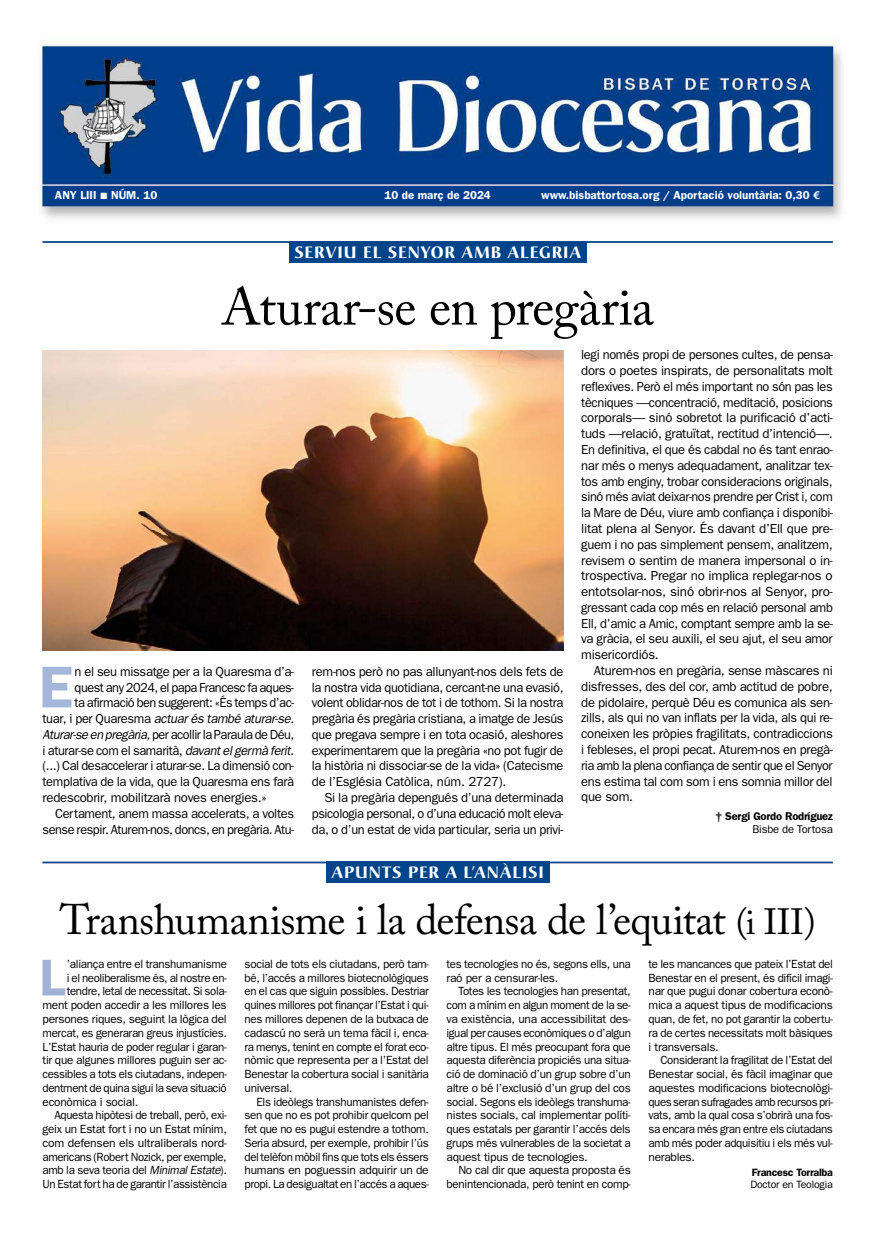
<style>
.page{position:relative;width:886px;height:1241px;background:#fff}
.page>*{position:absolute;margin:0;border:0;box-sizing:border-box;transform-origin:0 0}
.t1{font:600 59.12px "Franklin Gothic";color:#a4b7db}
.t2{font:52.5px "Adobe Caslon Pro";letter-spacing:-.015em;color:#000}
.t3{font:600 52px "Franklin Gothic";color:#a0b2d5}
.t4{font:42.5px "Adobe Caslon Pro";letter-spacing:-.02em;color:#000}
.t5{font:700 16.25px "Christiana";letter-spacing:.05em;color:#fff}
.t6{font:13.12px/15.8px "Franklin Gothic";letter-spacing:-.025em;color:#000;text-align:justify}
.t7{font:italic 13.12px "Franklin Gothic";color:#000}
.t8{font:11.88px/13.8px "Franklin Gothic";letter-spacing:-.025em;color:#000;text-align:justify}
.t9{font:600 11.5px "Franklin Gothic";color:#fff}
.t10{font:600 11.25px "Franklin Gothic";letter-spacing:-.02em;color:#000}
.t11{font:11.25px "Franklin Gothic";letter-spacing:-.02em;color:#000}
.t12{font:600 10.62px "Franklin Gothic";letter-spacing:-.02em;color:#000}
.t13{font:10.62px "Franklin Gothic";letter-spacing:-.02em;color:#000}
.s1{font-family:"European Pi Three";font-weight:400;font-size:9px}
.s2{font-family:"Euro Sans ITC";font-weight:700}
.s3{font-style:normal}
.s4{font-style:italic}
.s5{font-size:36.25px}
</style>
<div class="page">
<img style="left:38px;top:37px;width:804px;height:182px">
<div style="left:326px;top:861px;width:223px;height:21px;background:#00448a"></div>
<hr style="left:43px;top:861px;width:790px;height:2px;background:#00448a">
<div style="left:289px;top:241px;width:297px;height:21px;background:#00448a"></div>
<hr style="left:43px;top:241px;width:790px;height:2px;background:#00448a">
<img style="left:43px;top:350px;width:520px;height:300px">
<p class="t9" style="left:55px;top:191px;width:104px">ANY LIII <span class="s1">L</span> NÚM. 10</p>
<p class="t9" style="left:384px;top:191px;width:108px">10 de març de 2024</p>
<p class="t9" style="left:541px;top:191px;width:281px">www.bisbattortosa.org / Aportació voluntària: 0,30 <span class="s2">E</span></p>
<h3 class="t5" style="left:294px;top:242px;width:288px">SERVIU EL SENYOR AMB ALEGRIA</h3>
<h2 class="t2" style="left:221px;top:285px;width:434px">Aturar-se en pregària</h2>
<h1 class="t1" style="left:39px;top:665px;width:36px">E</h1>
<p class="t6" style="left:75px;top:664px;width:221px">n el seu missatge per a la Quaresma d’a -</p>
<p class="t6" style="left:75px;top:680px;width:221px">quest any 2024, el papa Francesc fa aques-</p>
<p class="t6" style="left:75px;top:696px;width:221px">ta afirmació ben suggerent: «És temps d’ac-</p>
<p class="t7" style="left:43px;top:713px;width:253px"><span class="s3">t u a r, i p e r Q u a re s m a</span> actuarés també aturar-se<span class="s3">.</span></p>
<p class="t6" style="left:43px;top:727px;width:253px"><span class="s4">Aturar-se en pregària,</span>per acollir la Paraula de Déu,</p>
<p class="t6" style="left:43px;top:743px;width:255px">i aturar-se com el samarità, <span class="s4">davantelgermà ferit.</span></p>
<p class="t6" style="left:43px;top:759px;width:253px">(...) Cal desaccelerar i aturar-se. La dimensió con-</p>
<p class="t6" style="left:43px;top:774px;width:253px">templativa de la vida, que la Quaresma ens farà</p>
<p class="t6" style="left:43px;top:790px;width:226px">redescobrir, mobilitzarà noves energies.»</p>
<p class="t6" style="left:55px;top:806px;width:241px">Certament, anem massa accelerats, a voltes</p>
<p class="t6" style="left:43px;top:822px;width:253px">sense respir. Aturem-nos, doncs, en pregària. Atu-</p>
<p class="t6" style="left:312px;top:664px;width:253px">rem-nos però no pas allunyant-nos dels fets de la nostra vida quotidiana, cercant-ne una evasió, volent oblidar-nos de tot i de tothom. Si la nostra pregària és pregària cristiana, a imatge de Jesús que pregava sempre i en tota ocasió, aleshores experimentarem que la pregària «no pot fugir de la història ni dissociar-se de la vida» (Catecisme de l’Església Catòlica, núm. 2727).</p>
<p class="t6" style="left:312px;top:790px;width:253px;text-indent:13px">Si la pregària depengués d’una determinada psicologia personal, o d’una educació molt eleva&shy;da, o d’un estat de vida particular, seria un privi-</p>
<h3 class="t5" style="left:332px;top:862px;width:214px">APUNTS PER A L’ANÀLISI</h3>
<p class="t6" style="left:581px;top:348px;width:253px">legi només propi de persones cultes, de pensa&shy;dors o poetes inspirats, de personalitats molt reflexives. Però el més important no són pas les tècniques —concentració, meditació, posicions corporals— sinó sobretot la purificació d’acti&shy;tuds —relació, gratuïtat, rectitud d’intenció—.<br>En definitiva, el que és cabdal no és tant enrao&shy;nar més o menys adequadament, analitzar tex&shy;tos amb enginy, trobar consideracions originals, sinó més aviat deixar-nos prendre per Crist i, com la Mare de Déu, viure amb confiança i disponibi&shy;litat plena al Senyor. És davant d’Ell que pre&shy;guem i no pas simplement pensem, analitzem, revisem o sentim de manera impersonal o in&shy;trospectiva. Pregar no implica replegar-nos o entot solar-nos, sinó obrir-nos al Senyor, pro&shy;gressant cada cop més en relació personal amb Ell, d’amic a Amic, comptant sempre amb la se&shy;va gràcia, el seu auxili, el seu ajut, el seu amor misericordiós.</p>
<p class="t6" style="left:581px;top:663px;width:253px;text-indent:12px">Aturem-nos en pregària, sense màscares ni disfresses, des del cor, amb actitud de pobre, de pidolaire, perquè Déu es comunica als sen&shy;zills, als qui no van inflats per la vida, als qui re&shy;coneixen les pròpies fragilitats, contradiccions i febleses, el propi pecat. Aturem-nos en pregà&shy;ria amb la plena confiança de sentir que el Senyor ens estima tal com som i ens somnia millor del que som.</p>
<p class="t10" style="left:715px;top:812px;width:119px">† Sergi Gordo Rodríguez</p>
<p class="t11" style="left:752px;top:825px;width:82px">Bisbe de Tortosa</p>
<h3 class="t4" style="left:60px;top:902px;width:757px">Transhumanisme i la defensa de l’equitat <span class="s5">(i III)</span></h3>
<h3 class="t3" style="left:40px;top:958px;width:27px">L</h3>
<p class="t8" style="left:67px;top:957px;width:162px">’aliança entre el transhumanisme</p>
<p class="t8" style="left:67px;top:971px;width:161px">i el neoliberalisme és, al nostre en-</p>
<p class="t8" style="left:67px;top:985px;width:162px">tendre, letal de necessitat. Si sola-</p>
<p class="t8" style="left:43px;top:999px;width:186px">ment poden accedir a les millores les</p>
<p class="t8" style="left:43px;top:1012px;width:186px">persones riques, seguint la lògica del</p>
<p class="t8" style="left:43px;top:1026px;width:186px">mercat, es generaran greus injustícies.</p>
<p class="t8" style="left:43px;top:1040px;width:186px">L’Estat hauria de poder regular i garan-</p>
<p class="t8" style="left:43px;top:1054px;width:186px">tir que algunes millores puguin ser ac-</p>
<p class="t8" style="left:43px;top:1067px;width:186px">cessibles a tots els ciutadans, indepen-</p>
<p class="t8" style="left:43px;top:1081px;width:186px">dentment de quina sigui la seva situació</p>
<p class="t8" style="left:43px;top:1095px;width:97px">econòmica i social.</p>
<p class="t8" style="left:54px;top:1109px;width:174px">Aquesta hipòtesi de treball, però, exi-</p>
<p class="t8" style="left:43px;top:1122px;width:186px">geix un Estat fort i no un Estat mínim,</p>
<p class="t8" style="left:43px;top:1136px;width:186px">com defensen els ultraliberals nord-</p>
<p class="t8" style="left:43px;top:1150px;width:186px">americans (Robert Nozick, per exemple,</p>
<p class="t8" style="left:43px;top:1164px;width:186px">amb la seva teoria del <span class="s4">MinimalEstate</span>).</p>
<p class="t8" style="left:43px;top:1177px;width:186px">Un Estat fort ha de garantir l’assistència</p>
<p class="t8" style="left:244px;top:957px;width:186px">social de tots els ciutadans, però tam&shy;bé, l’accés a millores biotecnològiques en el cas que siguin possibles. Destriar quines millores pot finançar l’Estat i qui&shy;nes millores depenen de la butxaca de cadascú no serà un tema fàcil i, enca&shy;ra menys, tenint en compte el forat eco&shy;nòmic que representa per a l’Estat del Benestar la cobertura social i sanitària universal.</p>
<p class="t8" style="left:244px;top:1095px;width:186px;text-indent:12px">Els ideòlegs transhumanistes defen&shy;sen que no es pot prohibir quelcom pel fet que no es pugui estendre a tothom.<br>Seria absurd, per exemple, prohibir l’ús del telèfon mòbil fins que tots els éssers humans en poguessin adquirir un de propi. La desigualtat en l’accés a aques-</p>
<p class="t8" style="left:446px;top:957px;width:186px">tes tecnologies no és, segons ells, una raó per a censurar-les.</p>
<p class="t8" style="left:446px;top:985px;width:186px;text-indent:12px">Totes les tecnologies han presentat, com a mínim en algun moment de la se&shy;va existència, una accessibilitat des&shy;igual per causes econòmiques o d’algun altre tipus. El més preocupant fora que aquesta diferència propiciés una situa&shy;ció de dominació d’un grup sobre d’un altre o bé l’exclusió d’un grup del cos social. Segons els ideòlegs transhuma&shy;nistes socials, cal implementar políti&shy;ques estatals per garantir l’accés dels grups més vulnerables de la societat a aquest tipus de tecnologies.</p>
<p class="t8" style="left:446px;top:1164px;width:186px;text-align:right">No cal dir que aquesta proposta és benintencionada, però tenint en comp-</p>
<p class="t8" style="left:648px;top:957px;width:186px">te les mancances que pateix l’Estat del Benestar en el present, és difícil imagi&shy;nar que pugui donar cobertura econò&shy;mica a aquest tipus de modificacions quan, de fet, no pot garantir la cobertu&shy;ra de certes necessitats molt bàsiques i transversals.</p>
<p class="t8" style="left:648px;top:1054px;width:186px;text-indent:12px">Considerant la fragilitat de l’Estat del Benestar social, és fàcil imaginar que aquestes modificacions biotecnològi&shy;ques seran sufragades amb recursos pri&shy;vats, amb la qual cosa s’obrirà una fos&shy;sa encara més gran entre els ciutadans amb més poder adquisitiu i els més vul&shy;nerables.</p>
<p class="t12" style="left:752px;top:1168px;width:83px">Francesc Torralba</p>
<p class="t13" style="left:750px;top:1180px;width:84px">Doctor en Teologia</p>
</div>
